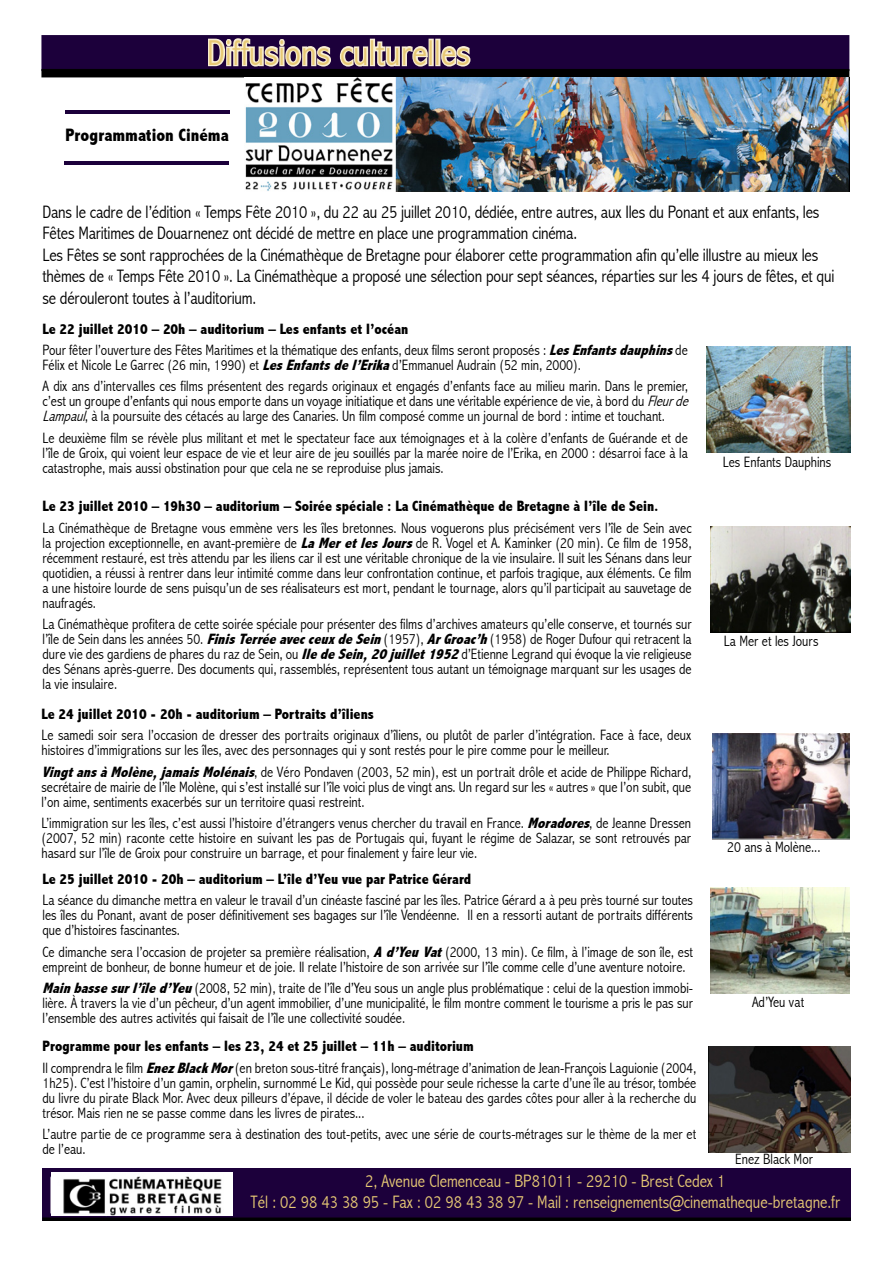
<style>
.page{position:relative;width:893px;height:1263px;background:#fff}
.page>*{position:absolute;margin:0;border:0;box-sizing:border-box;transform-origin:0 0}
.t1{font:300 condensed 36px "Abadi";letter-spacing:.02em;color:#e7c975}
.t2{font:300 condensed 18px/21.6px "Abadi";letter-spacing:-.01em;color:#000}
.t3{font:300 condensed 18px/21.6px "Abadi";color:#e7c975;text-align:center}
.t4{font:800 condensed 18px "Abadi";color:#000}
.t5{font:300 condensed 15px/15px "Abadi";color:#000;text-align:justify}
.t6{font:800 condensed 15px "Abadi";color:#000}
.s1{font-weight:800}
.s2{font-weight:800;font-style:italic}
.s3{font-style:italic}
</style>
<div class="page">
<div style="left:41px;top:35px;width:808px;height:36px;background:#1c003b"></div>
<div style="left:41px;top:69px;width:808px;height:8px;background:#000"></div>
<svg style="left:208px;top:38px;width:222px;height:29px"></svg>
<div style="left:429px;top:39px;width:5px;height:27px;border:3px solid #f8eed4"></div>
<div style="left:435px;top:39px;width:5px;height:27px;border:3px solid #f8eed4"></div>
<svg style="left:439px;top:44px;width:32px;height:23px"></svg>
<img style="left:43px;top:1169px;width:807px;height:51px">
<img style="left:51px;top:1172px;width:181px;height:43px">
<hr style="left:66px;top:110px;width:164px;height:3px;background:#1c003b">
<img style="left:245px;top:78px;width:605px;height:113px">
<img style="left:706px;top:347px;width:144px;height:105px">
<img style="left:710px;top:527px;width:140px;height:105px">
<img style="left:713px;top:733px;width:137px;height:106px">
<img style="left:711px;top:887px;width:138px;height:106px">
<img style="left:709px;top:1046px;width:141px;height:106px">
<hr style="left:65px;top:161px;width:164px;height:4px;background:#1c003b">
<h1 class="t1" style="left:207px;top:32px;width:264px">Diffusions culturelles</h1>
<p class="t4" style="left:65px;top:125px;width:165px">Programmation Cinéma</p>
<p class="t2" style="left:43px;top:201px;width:793px">Dans le cadre de l’édition « Temps Fête 2010 », du 22 au 25 juillet 2010, dédiée, entre autres, aux Iles du Ponant et aux enfants, les Fêtes Maritimes de Douarnenez ont décidé de mettre en place une programmation cinéma.<br>Les Fêtes se sont rapprochées de la Cinémathèque de Bretagne pour élaborer cette programmation afin qu’elle illustre au mieux les thèmes de « Temps Fête 2010 ». La Cinémathèque a proposé une sélection pour sept séances, réparties sur les 4 jours de fêtes, et qui se dérouleront toutes à l’auditorium.</p>
<p class="t5" style="left:43px;top:318px;width:647px;line-height:21.5px"><span class="s1">Le 22 juillet 2010 – 20h – auditorium – Les enfants et l’océan<br></span>Pour fêter l’ouverture des Fêtes Maritimes et la thématique des enfants, deux films seront proposés : <span class="s2">LesEnfantsdauphins</span>de</p>
<p class="t5" style="left:43px;top:354px;width:647px;line-height:21.5px">Félix et Nicole Le Garrec (26 min, 1990) et <span class="s2">LesEnfantsdel’Erika</span>d’Emmanuel Audrain (52 min, 2000).<br>A dix ans d’intervalles ces films présentent des regards originaux et engagés d’enfants face au milieu marin. Dans le premier,</p>
<p class="t5" style="left:43px;top:394px;width:651px">c’est un groupe d’enfants qui nous emporte dans un voyage initiatique et dans une véritable expérience de vie, à bord du <span class="s3">Fleurde<br>Lampaul</span>, à la poursuite des cétacés au large des Canaries. Un film composé comme un journal de bord : intime et touchant.</p>
<p class="t5" style="left:43px;top:430px;width:647px">Le deuxième film se révèle plus militant et met le spectateur face aux témoignages et à la colère d’enfants de Guérande et de l’île de Groix, qui voient leur espace de vie et leur aire de jeu souillés par la marée noire de l’Erika, en 2000 : désarroi face à la catastrophe, mais aussi obstination pour que cela ne se reproduise plus jamais.</p>
<p class="t5" style="left:723px;top:454px;width:110px">Les Enfants Dauphins</p>
<p class="t6" style="left:43px;top:497px;width:618px">Le 23 juillet 2010 – 19h30 – auditorium – Soirée spéciale : La Cinémathèque de Bretagne à l’île de Sein.</p>
<p class="t5" style="left:43px;top:520px;width:651px">La Cinémathèque de Bretagne vous emmène vers les îles bretonnes. Nous voguerons plus précisément vers l’île de Sein avec la projection exceptionnelle, en avant-première de <span class="s2">LaMeretlesJours</span>de R. Vogel et A. Kaminker (20 min). Ce film de 1958, récemment restauré, est très attendu par les iliens car il est une véritable chronique de la vie insulaire. Il suit les Sénans dans leur quotidien, a réussi à rentrer dans leur intimité comme dans leur confrontation continue, et parfois tragique, aux éléments. Ce film a une histoire lourde de sens puisqu’un de ses réalisateurs est mort, pendant le tournage, alors qu’il participait au sauvetage de naufragés.</p>
<p class="t5" style="left:43px;top:616px;width:651px">La Cinémathèque profitera de cette soirée spéciale pour présenter des films d’archives amateurs qu’elle conserve, et tournés sur l’île de Sein dans les années 50. <span class="s2">FinisTerréeavecceuxdeSein</span>(1957), <span class="s2">ArGroac’h</span>(1958) de Roger Dufour qui retracent la dure vie des gardiens de phares du raz de Sein, ou <span class="s2">IledeSein,20juillet1952</span>d’Etienne Legrand qui évoque la vie religieuse des Sénans après-guerre. Des documents qui, rassemblés, représentent tous autant un témoignage marquant sur les usages de la vie insulaire.</p>
<p class="t6" style="left:41px;top:705px;width:334px">Le 24 juillet 2010 - 20h - auditorium – Portraits d’îliens</p>
<p class="t5" style="left:41px;top:728px;width:651px">Le samedi soir sera l’occasion de dresser des portraits originaux d’îliens, ou plutôt de parler d’intégration. Face à face, deux histoires d’immigrations sur les îles, avec des personnages qui y sont restés pour le pire comme pour le meilleur.</p>
<p class="t5" style="left:41px;top:764px;width:651px"><span class="s2">VingtansàMolène,jamaisMolénais</span>, de Véro Pondaven (2003, 52 min), est un portrait drôle et acide de Philippe Richard, secrétaire de mairie de l’île Molène, qui s’est installé sur l’île voici plus de vingt ans. Un regard sur les « autres » que l’on subit, que l’on aime, sentiments exacerbés sur un territoire quasi restreint.</p>
<p class="t5" style="left:41px;top:815px;width:651px">L’immigration sur les îles, c’est aussi l’histoire d’étrangers venus chercher du travail en France. <span class="s2">Moradores</span>, de Jeanne Dressen (2007, 52 min) raconte cette histoire en suivant les pas de Portugais qui, fuyant le régime de Salazar, se sont retrouvés par hasard sur l’île de Groix pour construire un barrage, et pour finalement y faire leur vie.</p>
<p class="t6" style="left:43px;top:870px;width:430px">Le 25 juillet 2010 - 20h – auditorium – L’île d’Yeu vue par Patrice Gérard</p>
<p class="t5" style="left:43px;top:893px;width:652px">La séance du dimanche mettra en valeur le travail d’un cinéaste fasciné par les îles. Patrice Gérard a à peu près tourné sur toutes les îles du Ponant, avant de poser définitivement ses bagages sur l’île Vendéenne. Il en a ressorti autant de portraits différents que d’histoires fascinantes.</p>
<p class="t5" style="left:43px;top:944px;width:652px">Ce dimanche sera l’occasion de projeter sa première réalisation, <span class="s2">Ad’YeuVat</span>(2000, 13 min). Ce film, à l’image de son île, est empreint de bonheur, de bonne humeur et de joie. Il relate l’histoire de son arrivée sur l’île comme celle d’une aventure notoire.</p>
<p class="t5" style="left:43px;top:981px;width:652px"><span class="s2">Mainbassesurl’îled’Yeu</span>(2008, 52 min), traite de l’île d’Yeu sous un angle plus problématique : celui de la question immobi&shy;lière. À travers la vie d’un pêcheur, d’un agent immobilier, d’une municipalité, le film montre comment le tourisme a pris le pas sur l’ensemble des autres activités qui faisait de l’île une collectivité soudée.</p>
<p class="t5" style="left:724px;top:633px;width:96px">La Mer et les Jours</p>
<p class="t5" style="left:727px;top:840px;width:95px">20 ans à Molène...</p>
<p class="t5" style="left:752px;top:994px;width:54px">Ad’Yeu vat</p>
<p class="t5" style="left:43px;top:1035px;width:655px;line-height:21.5px"><span class="s1">Programme pour les enfants – les 23, 24 et 25 juillet – 11h – auditorium<br></span>Il comprendra le film <span class="s2">EnezBlackMor</span>(en breton sous-titré français), long-métrage d’animation de Jean-François Laguionie (2004,</p>
<p class="t5" style="left:43px;top:1075px;width:655px">1h25). C’est l’histoire d’un gamin, orphelin, surnommé Le Kid, qui possède pour seule richesse la carte d’une île au trésor, tombée du livre du pirate Black Mor. Avec deux pilleurs d’épave, il décide de voler le bateau des gardes côtes pour aller à la recherche du trésor. Mais rien ne se passe comme dans les livres de pirates...</p>
<p class="t5" style="left:43px;top:1126px;width:655px">L’autre partie de ce programme sera à destination des tout-petits, avec une série de courts-métrages sur le thème de la mer et de l’eau.</p>
<p class="t3" style="left:251px;top:1170px;width:591px">2, Avenue Clemenceau - BP81011 - 29210 - Brest Cedex 1<br>Tél : 02 98 43 38 95 - Fax : 02 98 43 38 97 - Mail : renseignements@cinematheque-bretagne.fr</p>
<p class="t5" style="left:735px;top:1151px;width:79px">Enez Black Mor</p>
</div>
